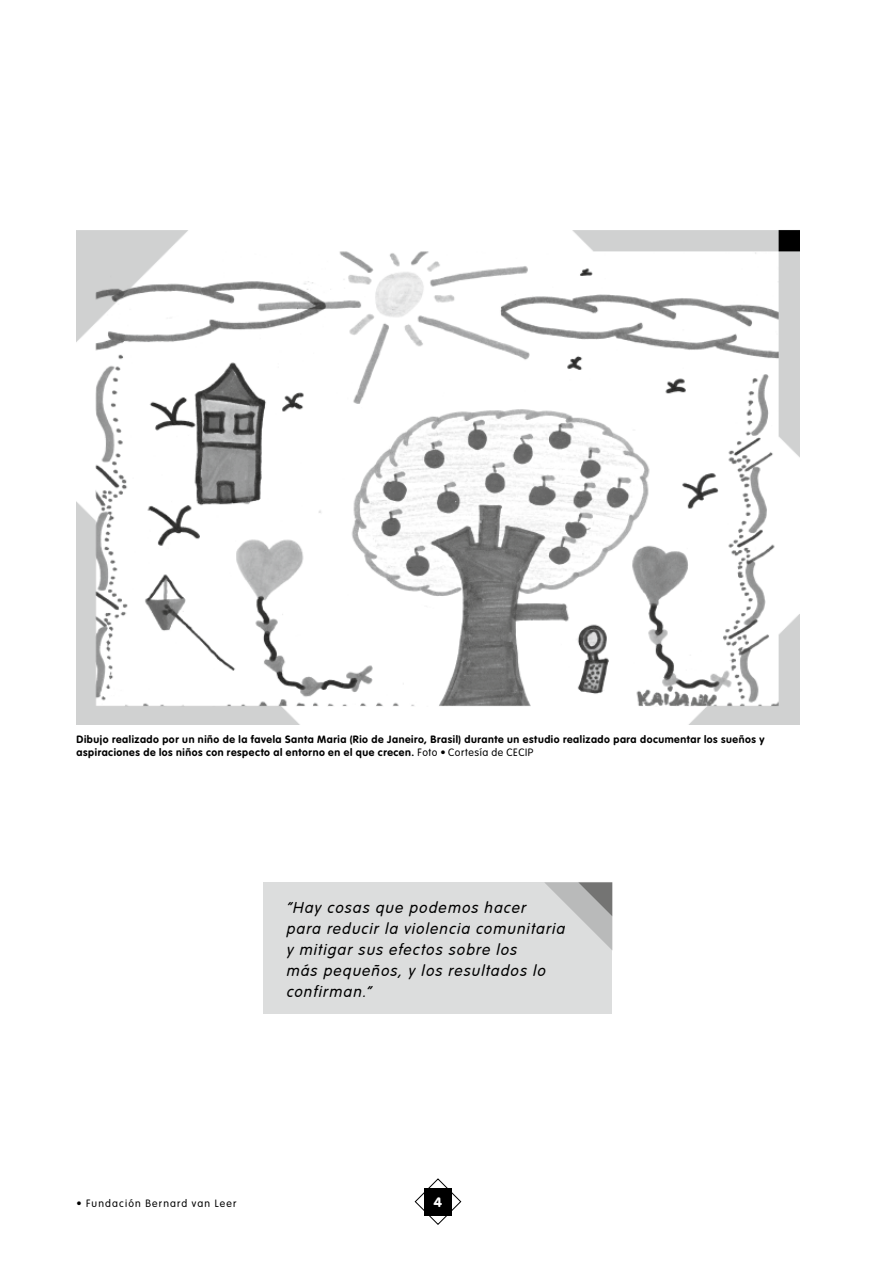
<style>
.page{position:relative;width:893px;height:1263px;background:#fff}
.page>*{position:absolute;margin:0;border:0;box-sizing:border-box;transform-origin:0 0}
.t1{font:italic 300 16.5px/21px "VAG Rundschrift D";letter-spacing:.075em;color:#000}
.t2{font:900 13.5px "VAG Rounded Std";color:#fff}
.t3{font:700 10.5px/13.5px "VAG Rounded Std";letter-spacing:.055em;color:#000}
.t4{font:300 10.5px "VAG Rounded Std";letter-spacing:.115em;color:#000}
.s1{font-weight:300}
</style>
<div class="page">
<svg style="left:414px;top:1178px;width:48px;height:47px"></svg>
<img style="left:77px;top:230px;width:722px;height:494px">
<div style="left:264px;top:882px;width:348px;height:132px;background:#dcdddd"></div>
<svg style="left:545px;top:882px;width:67px;height:68px"></svg>
<p class="t3" style="left:77px;top:732px;width:689px">Dibujo realizado por un niño de la favela Santa Maria (Rio de Janeiro, Brasil) durante un estudio realizado para documentar los sueños y aspiraciones de los niños con respecto al entorno en el que crecen. <span class="s1">Foto • Cortesía de CECIP</span></p>
<h1 class="t1" style="left:287px;top:897px;width:280px">“Hay cosas que podemos hacer<br>para reducir la violencia comunitaria y mitigar sus efectos sobre los<br>más pequeños, y los resultados lo confirman.”</h1>
<p class="t4" style="left:77px;top:1197px;width:161px">• Fundación Bernard van Leer</p>
<p class="t2" style="left:434px;top:1194px;width:10px">4</p>
</div>
